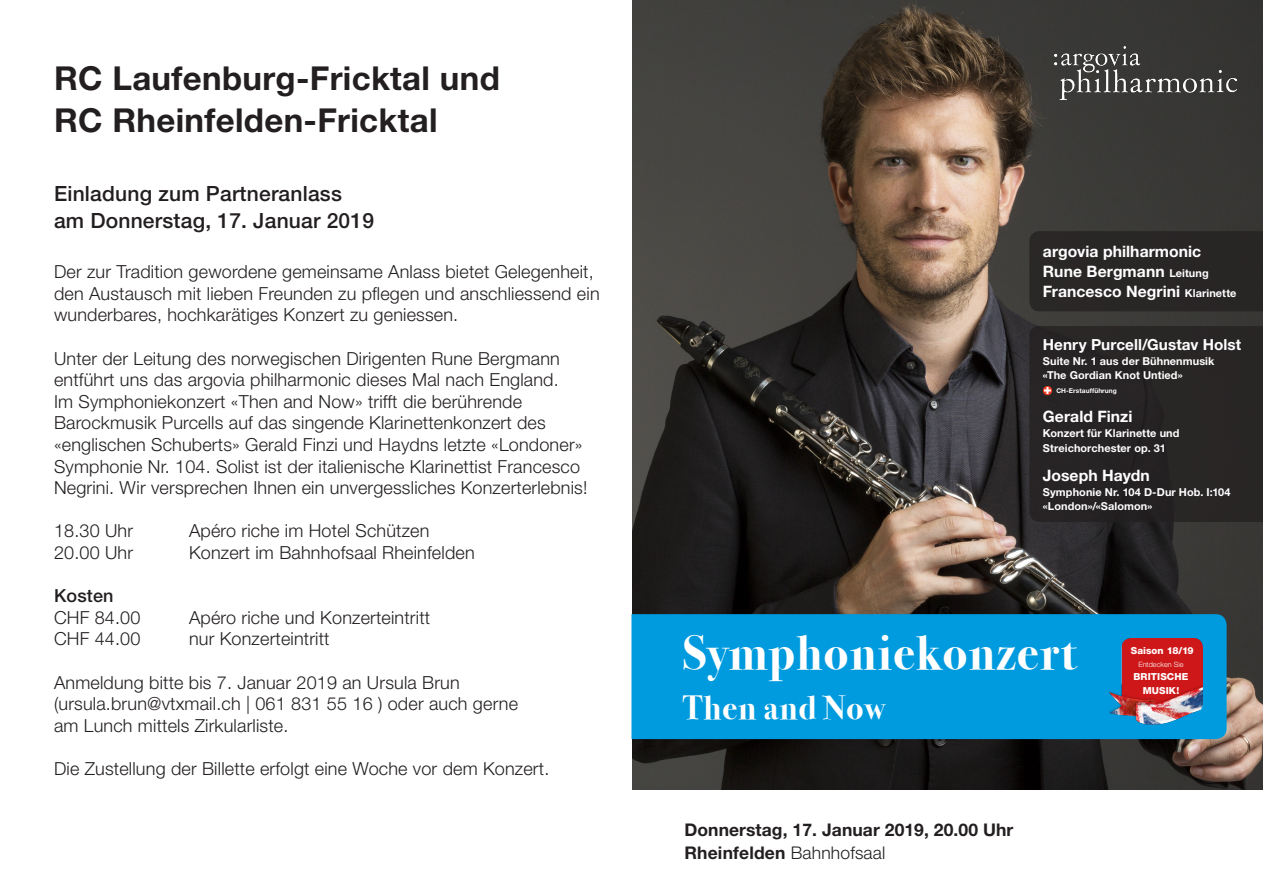
<style>
.page{position:relative;width:1263px;height:893px;background:#fff}
.page>*{position:absolute;margin:0;border:0;box-sizing:border-box;transform-origin:0 0}
.t1{font:700 48.6px "Bodoni Svty Two ITCTT";letter-spacing:.03em;color:#fff}
.t2{font:700 33.6px "Bodoni Svty Two ITCTT";letter-spacing:.03em;color:#fff}
.t3{font:700 33px/42px "Helvetica Neue LT Std";letter-spacing:.01em;color:#231f20}
.t4{font:500 21px/27px "Helvetica Neue LT Std";letter-spacing:.01em;color:#231f20}
.t5{font:300 18px/21.6px "Helvetica Neue LT Std";letter-spacing:.01em;color:#231f20}
.t6{font:500 18px "Helvetica Neue LT Std";letter-spacing:.01em;color:#231f20}
.t7{font:700 17.4px/23.2px "Helvetica Neue LT Std";letter-spacing:.005em;color:#231f20}
.t8{font:700 15.75px/19.6px "Helvetica Neue LT Std";letter-spacing:.005em;color:#fff}
.t9{font:700 15.3px "Helvetica Neue LT Std";letter-spacing:.005em;color:#fff}
.t10{font:700 10.95px/14.2px "Helvetica Neue LT Std";letter-spacing:.005em;color:#fff}
.t11{font:800 9.75px/13.4px "Helvetica Neue LT Std";letter-spacing:.01em;color:#fff;text-align:center}
.t12{font:300 7.35px "Helvetica Neue LT Std";color:#fff}
.t13{font:700 6.6px "Helvetica Neue LT Std";letter-spacing:.015em;color:#fff}
.s1{font-size:10.95px}
.s2{font-weight:300}
</style>
<div class="page">
<img style="left:632px;top:0;width:631px;height:790px">
<div style="left:1030px;top:232px;width:233px;height:79px;background:#292626"></div>
<div style="left:1030px;top:326px;width:233px;height:195px;background:#282526"></div>
<svg style="left:1043px;top:386px;width:9px;height:9px"></svg>
<div style="left:631px;top:614px;width:595px;height:125px;background:#009bde"></div>
<img style="left:1107px;top:638px;width:96px;height:92px">
<img style="left:1055px;top:47px;width:181px;height:53px">
<h3 class="t3" style="left:54px;top:57px;width:447px">RC Laufenburg-Fricktal und<br>RC Rheinfelden-Fricktal</h3>
<p class="t4" style="left:54px;top:180px;width:322px">Einladung zum Partneranlass am Donnerstag, 17. Januar 2019</p>
<p class="t5" style="left:54px;top:261px;width:547px">Der zur Tradition gewordene gemeinsame Anlass bietet Gelegenheit, den Austausch mit lieben Freunden zu pflegen und anschliessend ein wunderbares, hochkarätiges Konzert zu geniessen.</p>
<p class="t5" style="left:54px;top:347px;width:535px">Unter der Leitung des norwegischen Dirigenten Rune Bergmann entführt uns das argovia philharmonic dieses Mal nach England.<br>Im Symphoniekonzert «Then and Now» trifft die berührende Barockmusik Purcells auf das singende Klarinettenkonzert des «englischen Schuberts» Gerald Finzi und Haydns letzte «Londoner» Symphonie Nr. 104. Solist ist der italienische Klarinettist Francesco Negrini. Wir versprechen Ihnen ein unvergessliches Konzerterlebnis!</p>
<p class="t5" style="left:54px;top:520px;width:81px">18.30 Uhr</p>
<p class="t5" style="left:189px;top:520px;width:242px">Apéro riche im Hotel Schützen</p>
<p class="t5" style="left:54px;top:541px;width:81px">20.00 Uhr</p>
<p class="t5" style="left:189px;top:541px;width:287px">Konzert im Bahnhofsaal Rheinfelden</p>
<p class="t6" style="left:54px;top:585px;width:61px">Kosten</p>
<p class="t5" style="left:54px;top:606px;width:88px">CHF 84.00</p>
<p class="t5" style="left:189px;top:606px;width:243px">Apéro riche und Konzerteintritt</p>
<p class="t5" style="left:54px;top:628px;width:88px">CHF 44.00</p>
<p class="t5" style="left:189px;top:628px;width:142px">nur Konzerteintritt</p>
<p class="t5" style="left:54px;top:671px;width:465px">Anmeldung bitte bis 7. Januar 2019 an Ursula Brun (ursula.brun@vtxmail.ch | 061 831 55 16 ) oder auch gerne am Lunch mittels Zirkularliste.</p>
<p class="t5" style="left:54px;top:757px;width:497px">Die Zustellung der Billette erfolgt eine Woche vor dem Konzert.</p>
<p class="t8" style="left:1043px;top:241px;width:195px">argovia philharmonic<br>Rune Bergmann <span class="s1">Leitung<br></span>Francesco Negrini <span class="s1">Klarinette</span></p>
<p class="t9" style="left:1043px;top:335px;width:200px">Henry Purcell/Gustav Holst</p>
<p class="t10" style="left:1043px;top:354px;width:173px">Suite Nr. 1 aus der Bühnenmusik «The Gordian Knot Untied»</p>
<p class="t13" style="left:1056px;top:386px;width:62px">CH-Erstaufführung</p>
<p class="t8" style="left:1043px;top:406px;width:91px">Gerald Finzi</p>
<p class="t10" style="left:1043px;top:425px;width:138px;line-height:15.3px">Konzert für Klarinette und<br>Streichorchester op. 31</p>
<p class="t8" style="left:1043px;top:465px;width:108px">Joseph Haydn</p>
<p class="t10" style="left:1043px;top:485px;width:189px">Symphonie Nr. 104 D-Dur Hob. I:104 «London»/«Salomon»</p>
<h1 class="t1" style="left:683px;top:612px;width:395px">Symphoniekonzert</h1>
<h2 class="t2" style="left:683px;top:680px;width:203px">Then and Now</h2>
<p class="t7" style="left:684px;top:817px;width:330px">Donnerstag, 17. Januar 2019, 20.00 Uhr<br>Rheinfelden <span class="s2">Bahnhofsaal</span></p>
<p class="t11" style="left:1131px;top:643px;width:64px">Saison 18/19</p>
<p class="t12" style="left:1138px;top:660px;width:47px">Entdecken Sie</p>
<p class="t11" style="left:1133px;top:670px;width:56px">BRITISCHE<br>MUSIK!</p>
</div>
